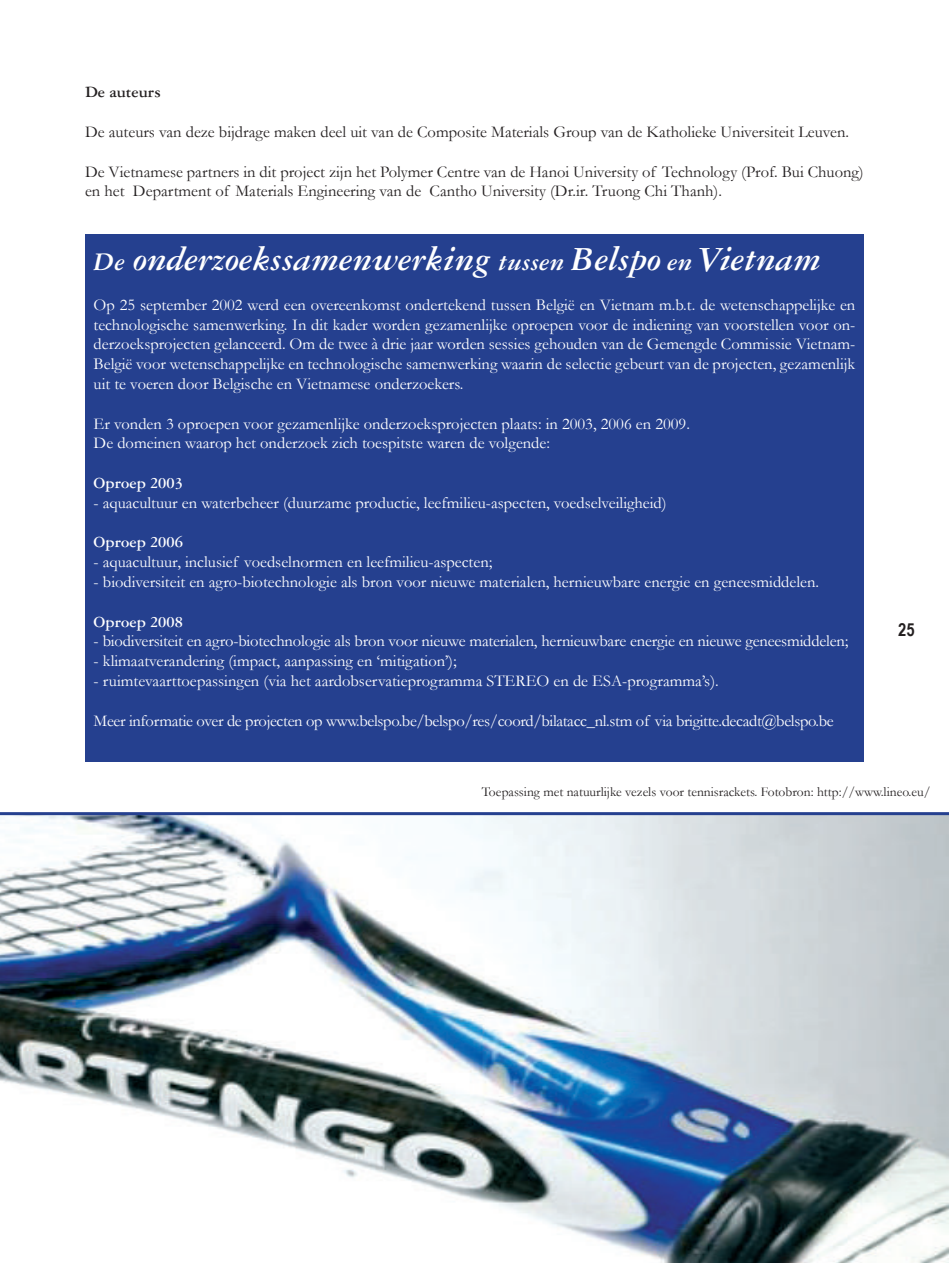
<style>
.page{position:relative;width:949px;height:1263px;background:#fff}
.page>*{position:absolute;margin:0;border:0;box-sizing:border-box;transform-origin:0 0}
.t1{font:36px "Garamond Three Bold Italic Os F";letter-spacing:-.01em;color:#fff}
.t2{font:700 18px "Arial Narrow";color:#231f20}
.t3{font:16.5px/19.8px "Garamond";color:#fff;text-align:justify}
.t4{font:16.5px/19.8px "Garamond";color:#231f20}
.t5{font:16.5px "Garamond";letter-spacing:-.02em;color:#fff}
.t6{font:700 16.5px "Garamond Three";color:#fff}
.t7{font:700 16.5px "Garamond Three";color:#231f20}
.t8{font:13.5px "Garamond";color:#231f20}
.s1{font-size:27px}
</style>
<div class="page">
<img style="left:0;top:812px;width:948px;height:451px">
<div style="left:85px;top:234px;width:778px;height:527px;background:#25408f"></div>
<p class="t7" style="left:85px;top:83px;width:77px">De auteurs</p>
<p class="t4" style="left:85px;top:122px;width:765px">De auteurs van deze bijdrage maken deel uit van de Composite Materials Group van de Katholieke Universiteit Leuven.</p>
<p class="t4" style="left:85px;top:161px;width:780px">De Vietnamese partners in dit project zijn het Polymer Centre van de Hanoi University of Technology (Prof. Bui Chuong) en het Department of Materials Engineering van de Cantho University (Dr.ir. Truong Chi Thanh).</p>
<h1 class="t1" style="left:94px;top:240px;width:729px"><span class="s1">De</span> onderzoekssamenwerking <span class="s1">tussen</span> Belspo <span class="s1">en</span> Vietnam</h1>
<p class="t3" style="left:94px;top:294px;width:763px">Op 25 september 2002 werd een overeenkomst ondertekend tussen België en Vietnam m.b.t. de wetenschappelijke en technologische samenwerking. In dit kader worden gezamenlijke oproepen voor de indiening van voorstellen voor on&shy;derzoeksprojecten gelanceerd. Om de twee à drie jaar worden sessies gehouden van de Gemengde Commissie Vietnam-België voor wetenschappelijke en technologische samenwerking waarin de selectie gebeurt van de projecten, gezamenlijk uit te voeren door Belgische en Vietnamese onderzoekers.</p>
<p class="t3" style="left:94px;top:413px;width:597px">Er vonden 3 oproepen voor gezamenlijke onderzoeksprojecten plaats: in 2003, 2006 en 2009.<br>De domeinen waarop het onderzoek zich toespitste waren de volgende:</p>
<p class="t6" style="left:94px;top:474px;width:91px">Oproep 2003</p>
<p class="t3" style="left:94px;top:492px;width:574px">- aquacultuur en waterbeheer (duurzame productie, leefmilieu-aspecten, voedselveiligheid)</p>
<p class="t6" style="left:94px;top:533px;width:91px">Oproep 2006</p>
<p class="t3" style="left:94px;top:552px;width:400px">- aquacultuur, inclusief voedselnormen en leefmilieu-aspecten;</p>
<p class="t3" style="left:94px;top:572px;width:726px">- biodiversiteit en agro-biotechnologie als bron voor nieuwe materialen, hernieuwbare energie en geneesmiddelen.</p>
<p class="t6" style="left:94px;top:612px;width:91px">Oproep 2008</p>
<p class="t3" style="left:94px;top:631px;width:756px">- biodiversiteit en agro-biotechnologie als bron voor nieuwe materialen, hernieuwbare energie en nieuwe geneesmiddelen;</p>
<p class="t3" style="left:94px;top:651px;width:364px">- klimaatverandering (impact, aanpassing en ‘mitigation’);</p>
<p class="t3" style="left:94px;top:671px;width:626px">- ruimtevaarttoepassingen (via het aardobservatieprogramma STEREO en de ESA-programma’s).</p>
<p class="t5" style="left:94px;top:710px;width:741px">Meer informatie over de projecten op www.belspo.be/belspo/res/coord/bilatacc_nl.stm of via brigitte.decadt@belspo.be</p>
<p class="t2" style="left:897px;top:619px;width:18px">25</p>
<p class="t8" style="left:481px;top:783px;width:450px">Toepassing met natuurlijke vezels voor tennisrackets. Fotobron: http://www.lineo.eu/</p>
</div>
